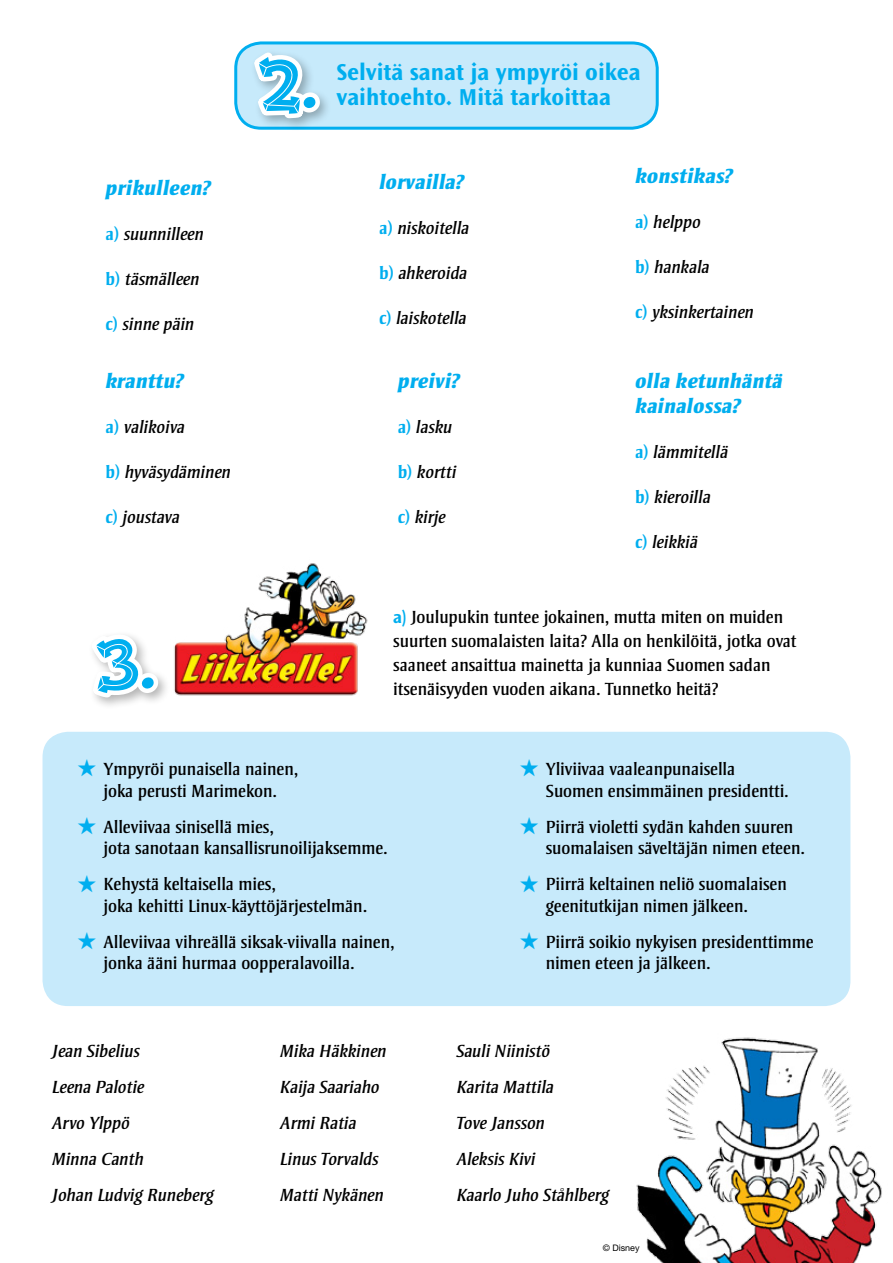
<style>
.page{position:relative;width:893px;height:1263px;background:#fff}
.page>*{position:absolute;margin:0;border:0;box-sizing:border-box;transform-origin:0 0}
.t1{font:700 75px "Fink";color:#00aeef}
.t2{font:700 24px/25.5px "Ocean Sans Std";color:#00aeef}
.t3{font:italic 800 21px/25.2px "Strayhorn MT Std";color:#00aeef}
.t4{font:18px/21.6px "Strayhorn MT Std";color:#000}
.t5{font:italic 18px/36px "Strayhorn MT Std";color:#000}
.t6{font:9px "Helvetica Neue LT Std";color:#000}
.s1{font-weight:700;font-style:normal;color:#00aeef}
.s2{font-family:"Ocean Sans Std";font-weight:700;color:#00aeef}
.s3{color:#00aeef}
</style>
<div class="page">
<div style="left:43px;top:732px;width:807px;height:274px;background:#c7eafb;border-radius:26px"></div>
<img style="left:636px;top:1037px;width:246px;height:226px">
<div style="left:236px;top:43px;width:421px;height:85px;background:#c7eafb;border-radius:26px"></div>
<div style="left:234px;top:41px;width:425px;height:89px;border:3px solid #00aeef;border-radius:26px"></div>
<div style="left:250px;top:49px;width:82px;height:82px;background:#000;opacity:.3"></div>
<svg style="left:241px;top:43px;width:85px;height:88px"></svg>
<img style="left:174px;top:563px;width:194px;height:133px">
<svg style="left:93px;top:635px;width:71px;height:71px"></svg>
<p class="t3" style="left:106px;top:175px;width:107px">prikulleen?</p>
<p class="t5" style="left:106px;top:216px;width:100px"><span class="s1">a)</span> suunnilleen</p>
<p class="t5" style="left:106px;top:261px;width:96px"><span class="s1">b)</span> täsmälleen</p>
<p class="t5" style="left:106px;top:306px;width:90px"><span class="s1">c)</span> sinne päin</p>
<p class="t3" style="left:106px;top:368px;width:80px">kranttu?</p>
<p class="t5" style="left:106px;top:409px;width:81px"><span class="s1">a)</span> valikoiva</p>
<p class="t5" style="left:106px;top:454px;width:127px"><span class="s1">b)</span> hyväsydäminen</p>
<p class="t5" style="left:106px;top:499px;width:76px"><span class="s1">c)</span> joustava</p>
<h1 class="t1" style="left:94px;top:616px;width:63px">3.</h1>
<h1 class="t1" style="left:257px;top:36px;width:62px">2.</h1>
<h2 class="t2" style="left:336px;top:59px;width:306px">Selvitä sanat ja ympyröi oikea vaihtoehto. Mitä tarkoittaa</h2>
<p class="t3" style="left:379px;top:169px;width:87px">lorvailla?</p>
<p class="t5" style="left:379px;top:210px;width:92px"><span class="s1">a)</span> niskoitella</p>
<p class="t5" style="left:379px;top:255px;width:90px"><span class="s1">b)</span> ahkeroida</p>
<p class="t5" style="left:379px;top:300px;width:89px"><span class="s1">c)</span> laiskotella</p>
<p class="t3" style="left:398px;top:368px;width:64px">preivi?</p>
<p class="t5" style="left:398px;top:409px;width:56px"><span class="s1">a)</span> lasku</p>
<p class="t5" style="left:398px;top:454px;width:60px"><span class="s1">b)</span> kortti</p>
<p class="t5" style="left:398px;top:499px;width:50px"><span class="s1">c)</span> kirje</p>
<p class="t3" style="left:635px;top:163px;width:100px">konstikas?</p>
<p class="t5" style="left:635px;top:204px;width:67px"><span class="s1">a)</span> helppo</p>
<p class="t5" style="left:635px;top:249px;width:76px"><span class="s1">b)</span> hankala</p>
<p class="t5" style="left:635px;top:294px;width:121px"><span class="s1">c)</span> yksinkertainen</p>
<p class="t3" style="left:635px;top:368px;width:149px">olla ketunhäntä kainalossa?</p>
<p class="t5" style="left:635px;top:434px;width:95px"><span class="s1">a)</span> lämmitellä</p>
<p class="t5" style="left:635px;top:479px;width:77px"><span class="s1">b)</span> kieroilla</p>
<p class="t5" style="left:635px;top:524px;width:64px"><span class="s1">c)</span> leikkiä</p>
<p class="t4" style="left:393px;top:605px;width:405px;line-height:24px"><span class="s2">a)</span> Joulupukin tuntee jokainen, mutta miten on muiden suurten suomalaisten laita? Alla on henkilöitä, jotka ovat saaneet ansaittua mainetta ja kunniaa Suomen sadan</p>
<p class="t4" style="left:393px;top:678px;width:327px">itsenäisyyden vuoden aikana. Tunnetko heitä?</p>
<p class="t4" style="left:77px;top:758px;width:223px;text-align:center"><span class="s3">★</span> Ympyröi punaisella nainen, joka perusti Marimekon.</p>
<p class="t4" style="left:104px;top:816px;width:286px;text-indent:-26px"><span class="s3">★</span> Alleviivaa sinisellä mies,<br>jota sanotaan kansallisrunoilijaksemme.</p>
<p class="t4" style="left:104px;top:873px;width:265px;text-indent:-26px"><span class="s3">★</span> Kehystä keltaisella mies,<br>joka kehitti Linux-käyttöjärjestelmän.</p>
<p class="t4" style="left:104px;top:931px;width:293px;text-indent:-26px"><span class="s3">★</span> Alleviivaa vihreällä siksak-viivalla nainen, jonka ääni hurmaa oopperalavoilla.</p>
<p class="t4" style="left:546px;top:758px;width:245px;text-indent:-26px"><span class="s3">★</span> Yliviivaa vaaleanpunaisella<br>Suomen ensimmäinen presidentti.</p>
<p class="t4" style="left:546px;top:816px;width:261px;text-indent:-26px"><span class="s3">★</span> Piirrä violetti sydän kahden suuren suomalaisen säveltäjän nimen eteen.</p>
<p class="t4" style="left:546px;top:873px;width:243px;text-indent:-26px"><span class="s3">★</span> Piirrä keltainen neliö suomalaisen geenitutkijan nimen jälkeen.</p>
<p class="t4" style="left:546px;top:931px;width:269px;text-indent:-26px"><span class="s3">★</span> Piirrä soikio nykyisen presidenttimme nimen eteen ja jälkeen.</p>
<p class="t5" style="left:52px;top:1033px;width:163px">Jean Sibelius<br>Leena Palotie<br>Arvo Ylppö<br>Minna Canth<br>Johan Ludvig Runeberg</p>
<p class="t5" style="left:280px;top:1033px;width:108px">Mika Häkkinen<br>Kaija Saariaho<br>Armi Ratia<br>Linus Torvalds<br>Matti Nykänen</p>
<p class="t5" style="left:457px;top:1033px;width:154px">Sauli Niinistö<br>Karita Mattila<br>Tove Jansson<br>Aleksis Kivi<br>Kaarlo Juho Ståhlberg</p>
<p class="t6" style="left:603px;top:1242px;width:38px">© Disney</p>
</div>
